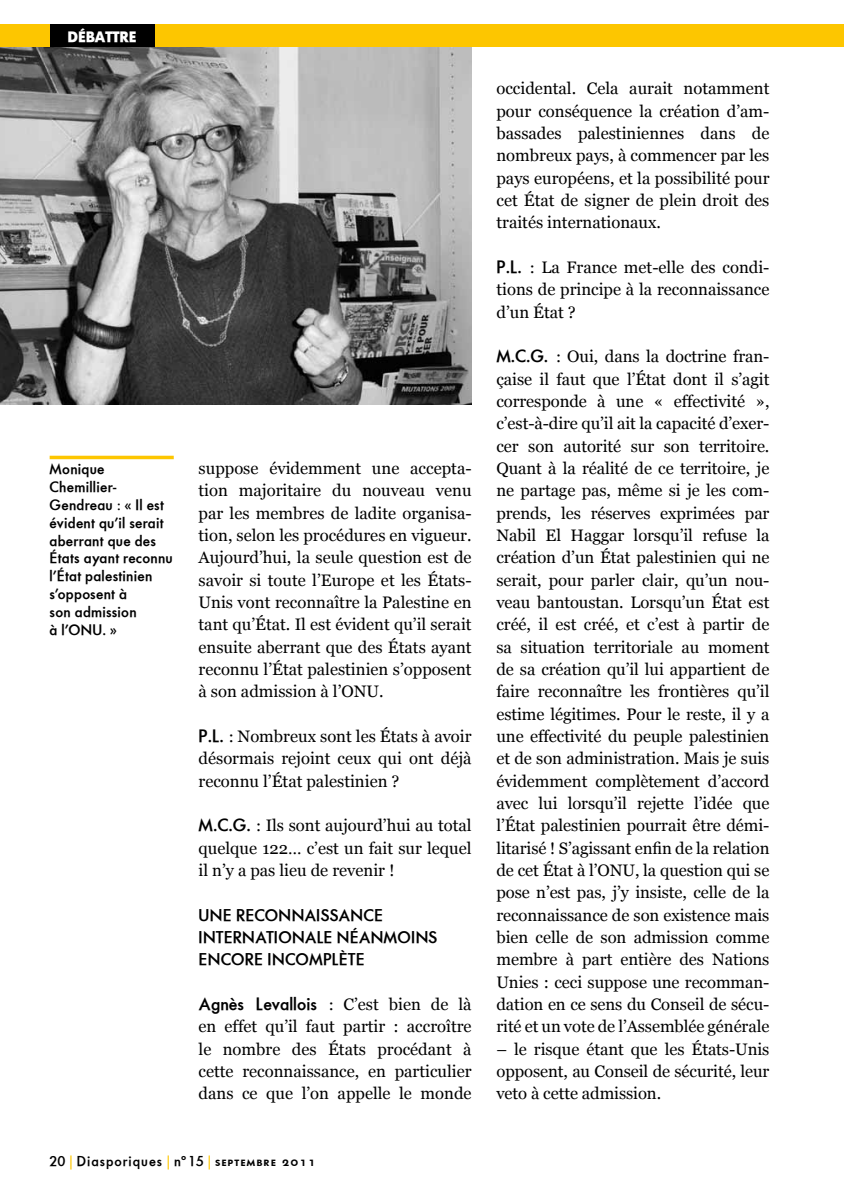
<style>
.page{position:relative;width:844px;height:1191px;background:#fff}
.page>*{position:absolute;margin:0;border:0;box-sizing:border-box;transform-origin:0 0}
.t1{font:17.5px "Futura Serie BQ Medium";color:#000}
.t2{font:16.62px/22.4px "Georgia";color:#000;text-align:justify}
.t3{font:16.62px "Futura Serie BQ Medium";letter-spacing:.02em;color:#000}
.t4{font:14.88px/17.8px "Futura Serie BQ Medium";letter-spacing:.015em;color:#000}
.t5{font:14.7px "Futura Serie BQ Bold";color:#fff}
.t6{font:14px "Futura Serie BQ Medium";letter-spacing:.07em;color:#000}
.s1{font-family:"Futura Serie BQ Medium";font-size:17.5px}
.s2{font-family:"Georgia";font-size:16.62px}
.s3{font-family:"Futura Serie BQ Book";color:#fdc600}
.s4{font-family:"Futura Serie BQ Medium SC"}
</style>
<div class="page">
<div style="left:0;top:25px;width:843px;height:22px;background:#fdc600"></div>
<svg style="left:843px;top:25px;width:1px;height:22px"></svg>
<div style="left:50px;top:25px;width:104px;height:22px;background:#000"></div>
<hr style="left:50px;top:456px;width:124px;height:3px;background:#fdc600">
<img style="left:0;top:47px;width:471px;height:357px">
<p class="t5" style="left:67px;top:27px;width:71px">DÉBATTRE</p>
<p class="t4" style="left:50px;top:460px;width:125px">Monique<br>Chemillier-<br>Gendreau : « I l est évident qu’il serait aberrant que des<br>États ayant reconnu l’état palestinien s’opposent à<br>son admission<br>à l’ONU. »</p>
<p class="t2" style="left:198px;top:457px;width:274px">suppose évidemment une accepta&shy;tion majoritaire du nouveau venu par les membres de ladite organisa&shy;tion, selon les procédures en vigueur.<br>Aujourd’hui, la seule question est de savoir si toute l’Europe et les États-Unis vont reconnaître la Palestine en tant qu’État. Il est évident qu’il serait ensuite aberrant que des États ayant reconnu l’état palestinien s’opposent à son admission à l’ONU.</p>
<p class="t2" style="left:198px;top:725px;width:274px"><span class="s1">P.L. :</span> Nombreux sont les États à avoir désormais rejoint ceux qui ont déjà reconnu l’État palestinien ?</p>
<p class="t2" style="left:198px;top:814px;width:274px"><span class="s1">M.C.G. :</span> Ils sont aujourd’hui au total quelque 122… c’est un fait sur lequel il n’y a pas lieu de revenir !</p>
<p class="t3" style="left:198px;top:905px;width:94px">Un e reconna</p>
<p class="t3" style="left:316px;top:905px;width:35px">issanc</p>
<p class="t3" style="left:374px;top:905px;width:10px">e</p>
<p class="t3" style="left:198px;top:927px;width:105px">international</p>
<p class="t3" style="left:323px;top:927px;width:27px">e néanm</p>
<p class="t3" style="left:397px;top:927px;width:41px">oins</p>
<p class="t3" style="left:198px;top:949px;width:167px">encore incomplète</p>
<p class="t1" style="left:198px;top:993px;width:274px">Agnès Levallois : <span class="s2">C’est bien de là</span></p>
<p class="t2" style="left:198px;top:1015px;width:274px">en effet qu’il faut partir : accroître le nombre des États procédant à cette reconnaissance, en particulier dans ce que l’on appelle le monde</p>
<p class="t6" style="left:50px;top:1153px;width:268px">20 <span class="s3">|</span> Diasporiques <span class="s3">|</span> nº15 <span class="s3">|</span> <span class="s4">septembre 2011</span></p>
<p class="t2" style="left:496px;top:77px;width:274px">occidental. Cela aurait notamment pour conséquence la création d’am&shy;bassades palestiniennes dans de nombreux pays, à commencer par les pays européens, et la possibilité pour cet État de signer de plein droit des traités internationaux.</p>
<p class="t2" style="left:496px;top:256px;width:274px"><span class="s1">P.L. :</span> La France met-elle des condi&shy;tions de principe à la reconnaissance d’un État ?</p>
<p class="t2" style="left:496px;top:345px;width:274px"><span class="s1">M.C.G. :</span> Oui, dans la doctrine fran&shy;çaise il faut que l’État dont il s’agit corresponde à une « effectivité », c’est-à-dire qu’il ait la capacité d’exer&shy;cer son autorité sur son territoire.<br>Quant à la réalité de ce territoire, je ne partage pas, même si je les com&shy;prends, les réserves exprimées par Nabil El Haggar lorsqu’il refuse la création d’un État palestinien qui ne serait, pour parler clair, qu’un nou&shy;veau bantoustan. Lorsqu’un État est créé, il est créé, et c’est à partir de sa situation territoriale au moment de sa création qu’il lui appartient de faire reconnaître les frontières qu’il estime légitimes. Pour le reste, il y a une effectivité du peuple palestinien et de son administration. Mais je suis évidemment complètement d’accord avec lui lorsqu’il rejette l’idée que l’État palestinien pourrait être démi&shy;litarisé ! S’agissant enfin de la relation de cet État à l’ONU, la question qui se pose n’est pas, j’y insiste, celle de la reconnaissance de son existence mais bien celle de son admission comme membre à part entière des Nations Unies : ceci suppose une recomman&shy;dation en ce sens du Conseil de sécu&shy;rité et un vote de l’Assemblée générale</p>
<p class="t2" style="left:496px;top:1037px;width:274px">– le risque étant que les États-Unis opposent, au Conseil de sécurité, leur veto à cette admission.</p>
</div>
